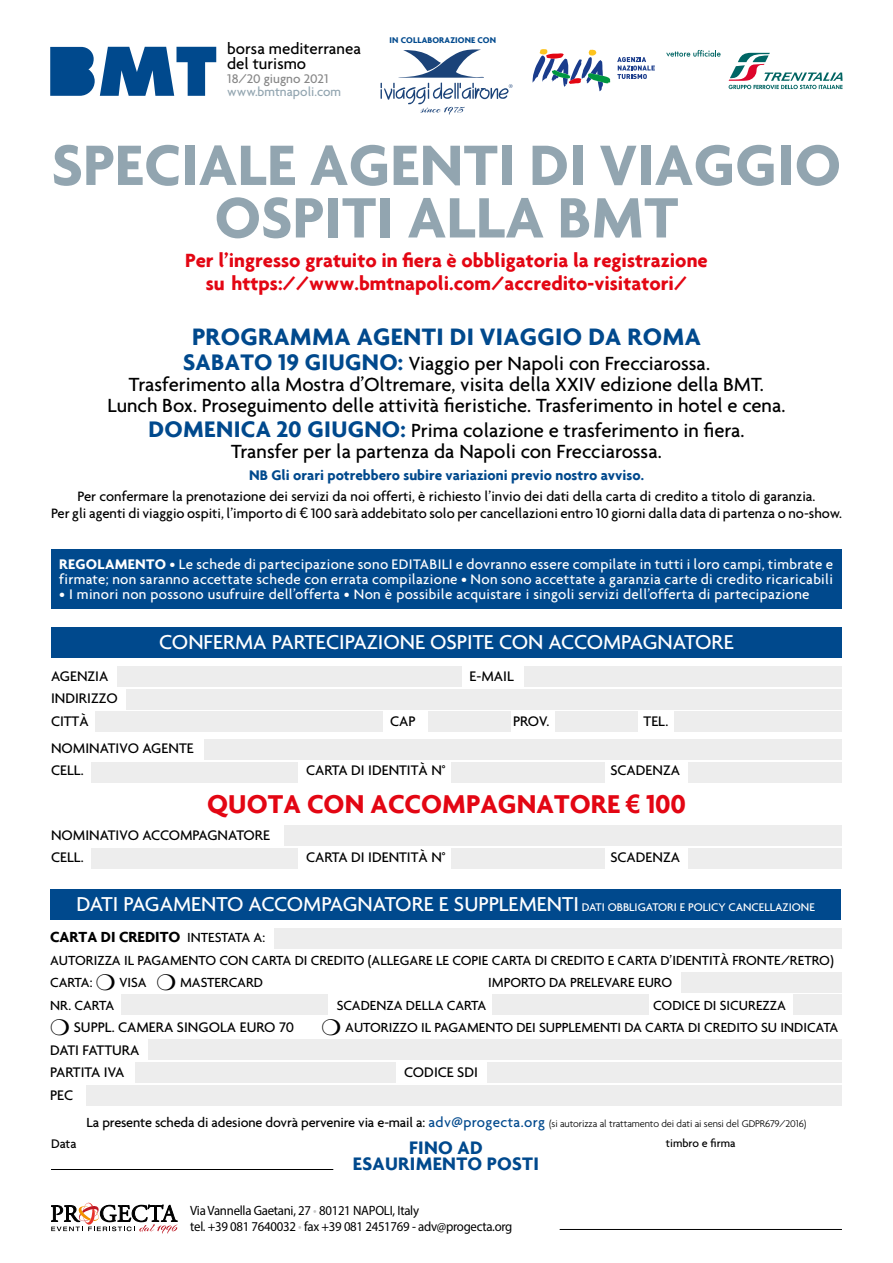
<style>
.page{position:relative;width:893px;height:1263px;background:#fff}
.page>*{position:absolute;margin:0;border:0;box-sizing:border-box;transform-origin:0 0}
.t1{font:700 61.5px "Agenda";letter-spacing:.005em;color:#92a5b0}
.t2{font:700 27.75px "Agenda";letter-spacing:.005em;color:#e30613}
.t3{font:700 25.65px "Agenda";letter-spacing:.015em;color:#00498d}
.t4{font:500 21.75px "Agenda";letter-spacing:.195em;color:#fff}
.t5{font:500 20.55px/20.9px "Agenda";color:#000;text-align:center}
.t6{font:700 20.55px/22.5px "Agenda";color:#e30613;text-align:center}
.t7{font:700 19.5px/16.5px "Agenda";letter-spacing:.015em;color:#00498d;text-align:center}
.t8{font:500 16.8px/14.7px "Agenda";color:#000}
.t9{font:700 15.75px "Agenda";color:#000}
.t10{font:500 15px/15px "Agenda";letter-spacing:.02em;color:#fff;text-align:right}
.t11{font:500 15px/22.5px "Agenda";color:#000}
.t12{font:700 15px "Agenda";color:#00498d}
.t13{font:700 15px "Agenda";color:#fff}
.t14{font:500 14.7px/16.5px "Agenda";color:#000;text-align:center}
.t15{font:500 14.25px "Agenda";color:#000}
.t16{font:13.5px/16.2px "Myriad Pro";letter-spacing:-.02em;color:#000;scale:.95 1}
.t17{font:500 13.5px "Agenda";color:#92a5b0}
.t18{font:500 13.5px "Agenda";color:#878787}
.t19{font:500 13.5px "Agenda";color:#000}
.t20{font:500 12px "Agenda";color:#fff}
.t21{font:500 12px "Agenda";color:#000}
.t22{font:300 10.5px "Agenda";letter-spacing:-.01em;color:#000}
.t23{font:700 8.85px "Agenda";letter-spacing:.015em;color:#00498d}
.s1{font-weight:700;font-size:24.3px;color:#00498d}
.s2{font-family:"Aleo";font-weight:400}
.s3{font-family:"Arial";font-size:25.5px}
.s4{font-size:12px}
.s5{font-size:14.25px}
.s6{font-weight:500;font-size:14.25px}
.s7{font-weight:500;font-size:15px;color:#00498d}
.s8{color:#c6c6c6}
</style>
<div class="page">
<hr style="left:560px;top:1229px;width:282px;height:1px;background:#000">
<hr style="left:51px;top:1169px;width:282px;height:1px;background:#000">
<svg style="left:51px;top:1202px;width:127px;height:31px"></svg>
<svg style="left:381px;top:49px;width:131px;height:66px"></svg>
<div style="left:50px;top:889px;width:790px;height:31px;background:#00498d"></div>
<div style="left:51px;top:627px;width:790px;height:31px;background:#00498d"></div>
<div style="left:118px;top:666px;width:344px;height:20px;background:#ededed"></div>
<div style="left:525px;top:666px;width:317px;height:20px;background:#ededed"></div>
<div style="left:126px;top:689px;width:715px;height:20px;background:#ededed"></div>
<div style="left:95px;top:711px;width:288px;height:21px;background:#ededed"></div>
<div style="left:428px;top:711px;width:82px;height:21px;background:#ededed"></div>
<div style="left:555px;top:711px;width:83px;height:21px;background:#ededed"></div>
<div style="left:674px;top:711px;width:168px;height:21px;background:#ededed"></div>
<div style="left:204px;top:739px;width:638px;height:20px;background:#ededed"></div>
<div style="left:689px;top:762px;width:153px;height:20px;background:#ededed"></div>
<div style="left:452px;top:762px;width:153px;height:20px;background:#ededed"></div>
<div style="left:91px;top:762px;width:207px;height:20px;background:#ededed"></div>
<div style="left:284px;top:826px;width:558px;height:20px;background:#ededed"></div>
<div style="left:689px;top:848px;width:153px;height:20px;background:#ededed"></div>
<div style="left:452px;top:848px;width:153px;height:20px;background:#ededed"></div>
<div style="left:91px;top:848px;width:207px;height:20px;background:#ededed"></div>
<div style="left:274px;top:928px;width:568px;height:20px;background:#ededed"></div>
<div style="left:122px;top:994px;width:206px;height:20px;background:#ededed"></div>
<div style="left:492px;top:994px;width:156px;height:20px;background:#ededed"></div>
<div style="left:794px;top:994px;width:48px;height:20px;background:#ededed"></div>
<div style="left:681px;top:972px;width:161px;height:20px;background:#ededed"></div>
<div style="left:148px;top:1040px;width:694px;height:20px;background:#ededed"></div>
<div style="left:87px;top:1086px;width:755px;height:20px;background:#ededed"></div>
<div style="left:487px;top:1063px;width:355px;height:20px;background:#ededed"></div>
<div style="left:135px;top:1063px;width:260px;height:20px;background:#ededed"></div>
<svg style="left:729px;top:53px;width:113px;height:36px"></svg>
<svg style="left:666px;top:50px;width:55px;height:7px"></svg>
<svg style="left:617px;top:57px;width:38px;height:22px"></svg>
<svg style="left:533px;top:49px;width:77px;height:42px"></svg>
<svg style="left:50px;top:47px;width:166px;height:49px"></svg>
<div style="left:51px;top:549px;width:790px;height:60px;background:#00498d"></div>
<p class="t8" style="left:227px;top:41px;width:135px">borsa mediterranea del turismo</p>
<p class="t18" style="left:227px;top:70px;width:103px">18/20 giugno 2021</p>
<p class="t17" style="left:227px;top:84px;width:115px">www.bmtnapoli.com</p>
<p class="t23" style="left:390px;top:35px;width:108px">in collaborazione con</p>
<h1 class="t1" style="left:52px;top:128px;width:369px">speciale AGENTI</h1>
<h1 class="t1" style="left:529px;top:128px;width:278px">DI VIAGGIO</h1>
<h1 class="t1" style="left:215px;top:180px;width:30px">OSPITI</h1>
<h1 class="t1" style="left:408px;top:180px;width:35px">ALLA</h1>
<h1 class="t1" style="left:558px;top:180px;width:40px">BMT</h1>
<h3 class="t6" style="left:185px;top:249px;width:524px">Per l’ingresso gratuito in fiera è obbligatoria la registrazione su https://www.bmtnapoli.com/accredito-visitatori/</h3>
<h3 class="t3" style="left:192px;top:321px;width:17px">PRO</h3>
<h3 class="t3" style="left:241px;top:321px;width:37px">GRAMMA</h3>
<h3 class="t3" style="left:357px;top:321px;width:48px">AGENTI</h3>
<h3 class="t3" style="left:450px;top:321px;width:252px">DI VIAGGIO da roma</h3>
<h3 class="t5" style="left:107px;top:352px;width:679px"><span class="s1">sabato 19 giugno:</span> Viaggio per Napoli con Frecciarossa.<br>Trasferimento alla Mostra d’Oltremare, visita della XXIV edizione della BMT.<br>Lunch Box. Proseguimento delle attività fieristiche. Trasferimento in hotel e cena.</h3>
<h3 class="t5" style="left:149px;top:420px;width:598px"><span class="s1">domenica 20 giugno:</span> Prima colazione e trasferimento in fiera.<br>Transfer per la partenza da Napoli con Frecciarossa.</h3>
<p class="t12" style="left:249px;top:466px;width:397px">NB Gli orari potrebbero subire variazioni previo nostro avviso.</p>
<p class="t14" style="left:51px;top:488px;width:792px">Per confermare la prenotazione dei servizi da noi offerti, è richiesto l’invio dei dati della carta di credito a titolo di garanzia.<br>Per gli agenti di viaggio ospiti, l’importo di <span class="s2">€</span> 100 sarà addebitato solo per cancellazioni entro 10 giorni dalla data di partenza o no-show.</p>
<p class="t10" style="left:59px;top:556px;width:775px">• Le schede di partecipazione sono EDITABILI e dovranno essere compilate in tutti i loro campi, timbrate e<br>firmate; non saranno accettate schede con errata compilazione • Non sono accettate a garanzia carte di credito ricaricabili</p>
<p class="t10" style="left:59px;top:586px;width:752px">• I minori non possono usufruire dell’offerta • Non è possibile acquistare i singoli servizi dell’offerta di partecipazione</p>
<p class="t13" style="left:59px;top:555px;width:38px">REGOLAMENTO</p>
<h3 class="t4" style="left:159px;top:629px;width:28px">conf</h3>
<h3 class="t4" style="left:213px;top:629px;width:390px">erma partecipazion e ospite con accomp</h3>
<h3 class="t4" style="left:630px;top:629px;width:105px">agnato re</h3>
<p class="t11" style="left:51px;top:664px;width:58px">AGENZIA</p>
<p class="t11" style="left:470px;top:664px;width:40px">e-mail</p>
<p class="t11" style="left:51px;top:687px;width:68px">INDIRIZZO<br>CITTà</p>
<p class="t11" style="left:390px;top:709px;width:27px">CA P</p>
<p class="t11" style="left:513px;top:709px;width:38px">PROV.</p>
<p class="t11" style="left:644px;top:709px;width:26px">TEL.</p>
<p class="t11" style="left:51px;top:736px;width:11px">nomin</p>
<p class="t11" style="left:100px;top:736px;width:17px">ativo</p>
<p class="t11" style="left:142px;top:736px;width:53px">agente</p>
<p class="t11" style="left:51px;top:759px;width:34px">CELL.</p>
<p class="t11" style="left:306px;top:759px;width:91px">carta di identit</p>
<p class="t11" style="left:419px;top:759px;width:28px">à n°</p>
<p class="t11" style="left:611px;top:759px;width:71px">scadenza</p>
<h2 class="t2" style="left:207px;top:787px;width:480px">quota con accompagnatore <span class="s3">€</span> 100</h2>
<p class="t11" style="left:51px;top:823px;width:11px">nomin</p>
<p class="t11" style="left:100px;top:823px;width:17px">ativo</p>
<p class="t11" style="left:142px;top:823px;width:38px">accomp</p>
<p class="t11" style="left:199px;top:823px;width:73px">agnato re</p>
<p class="t11" style="left:51px;top:846px;width:34px">CELL.</p>
<p class="t11" style="left:306px;top:846px;width:91px">carta di identit</p>
<p class="t11" style="left:419px;top:846px;width:28px">à n°</p>
<p class="t11" style="left:611px;top:846px;width:71px">scadenza</p>
<h3 class="t4" style="left:76px;top:891px;width:140px">dati pagamento</h3>
<h3 class="t4" style="left:249px;top:891px;width:54px">accomp</h3>
<h3 class="t4" style="left:330px;top:891px;width:285px">agnatore e supplementi <span class="s4">dati obbli</span></h3>
<p class="t20" style="left:638px;top:900px;width:57px">gato ri e poli</p>
<p class="t20" style="left:711px;top:900px;width:105px">cy cancellazion e</p>
<p class="t9" style="left:50px;top:927px;width:11px">CARTA</p>
<p class="t9" style="left:101px;top:927px;width:28px">DI CREDITO</p>
<p class="t15" style="left:187px;top:929px;width:80px">INTESTATA A:</p>
<p class="t15" style="left:50px;top:951px;width:56px">AUTORIZZA</p>
<p class="t15" style="left:124px;top:951px;width:29px">IL PAGA</p>
<p class="t15" style="left:170px;top:951px;width:232px">MENTO CON CARTA DI CREDITO (ALLEGARE</p>
<p class="t15" style="left:436px;top:951px;width:399px">LE COPIE CARTA DI CREDITO E CARTA D’IDENTITÀ FRONTE/RETRO)</p>
<p class="t15" style="left:50px;top:974px;width:174px">CARTA: ❍ VISA ❍ MASTERCAR</p>
<p class="t15" style="left:254px;top:974px;width:11px">D</p>
<p class="t15" style="left:488px;top:974px;width:132px">IMPORTO DA PRELEVARE</p>
<p class="t15" style="left:638px;top:974px;width:36px">EURO</p>
<p class="t15" style="left:50px;top:996px;width:65px">NR. CARTA</p>
<p class="t15" style="left:337px;top:996px;width:7px">SCA</p>
<p class="t15" style="left:361px;top:996px;width:127px">DENZA DELLA CARTA</p>
<p class="t15" style="left:653px;top:996px;width:86px">CODICE DI SICUREZZA</p>
<p class="t11" style="left:50px;top:1016px;width:445px">❍ Suppl. camera singola euro 70 ❍ <span class="s5">Autorizzo il pagamento</span></p>
<p class="t15" style="left:516px;top:1019px;width:91px">dei supplementi</p>
<p class="t15" style="left:624px;top:1019px;width:112px">da carta di credito</p>
<p class="t15" style="left:761px;top:1019px;width:27px">su indi</p>
<p class="t15" style="left:807px;top:1019px;width:33px">cata</p>
<p class="t11" style="left:50px;top:1038px;width:91px">dati fatt ura<br>PARTITA IVA</p>
<p class="t11" style="left:404px;top:1061px;width:66px">codice sdi</p>
<p class="t11" style="left:50px;top:1083px;width:24px">pec</p>
<p class="t22" style="left:87px;top:1117px;width:721px"><span class="s6">La presente scheda di adesione dovrà pervenire via e-mail a:</span> <span class="s7">adv@progecta.org</span> (si autorizza al trattamento dei dati ai sensi del GDPR679/2016)</p>
<p class="t19" style="left:51px;top:1135px;width:27px">Data</p>
<p class="t21" style="left:666px;top:1135px;width:71px">timbro e firma</p>
<h3 class="t7" style="left:353px;top:1138px;width:188px">fino ad esaurimento posti</h3>
<p class="t16" style="left:190px;top:1202px;width:341px">Via Vannella Gaetani, 27 <span class="s8">•</span> 80121 NAPOLI, Italy<br>tel. +39 081 7640032 <span class="s8">•</span> fax +39 081 2451769 - adv@progecta.org</p>
</div>
